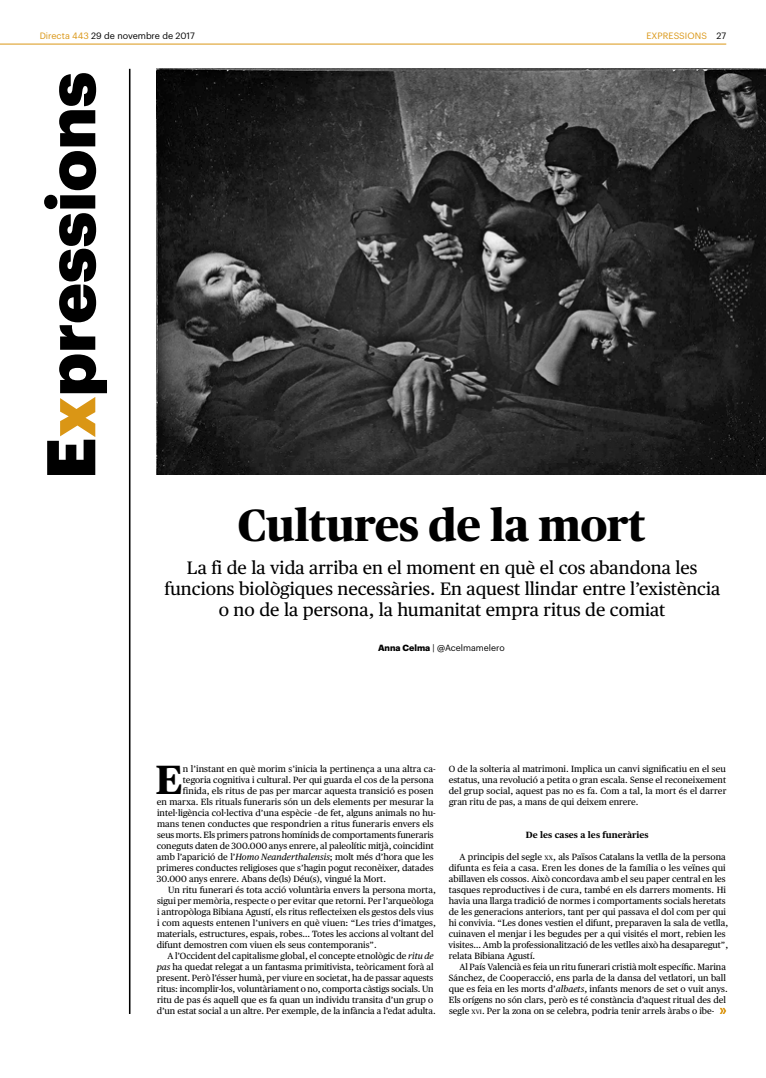
<style>
.page{position:relative;width:766px;height:1078px;background:#fff}
.page>*{position:absolute;margin:0;border:0;box-sizing:border-box;transform-origin:0 0}
.t1{font:900 67.2px "Graphik";color:#000}
.t2{font:800 45px "Publico";color:#000}
.t3{font:700 40.7px "Publico Text";color:#000}
.t4{font:18px/21px "Publico Text";color:#000;text-align:center}
.t5{font:9px/11px "Publico Text";color:#000}
.t6{font:9px "Graphik";color:#000}
.t7{font:700 9px "Publico Text";color:#000}
.t8{font:9px "Graphik";letter-spacing:.005em;color:#da9615}
.t9{font:8.8px "Graphik";color:#000}
.s1{color:#da9615}
.s2{color:#000}
.s3{font-weight:700}
.s4{font-style:italic}
.s5{font-size:6.3px}
</style>
<div class="page">
<img style="left:156px;top:69px;width:609px;height:405px">
<hr style="left:0;top:44px;width:726px;height:1px;background:#da9615">
<hr style="left:129px;top:69px;width:1px;height:944px;background:#000">
<svg style="left:719px;top:1007px;width:7px;height:6px"></svg>
<p class="t6" style="left:40px;top:29px;width:157px"><span class="s1">Directa 443</span> 29 de novembre de 2017</p>
<h1 class="t1" style="left:18px;top:479px;width:408px;rotate:-90deg">E<span class="s1">x</span>pressions</h1>
<p class="t8" style="left:646px;top:29px;width:81px">EXPRESSIONS <span class="s2">27</span></p>
<h2 class="t2" style="left:238px;top:499px;width:409px">Cultures de la mort</h2>
<h3 class="t4" style="left:164px;top:556px;width:557px">La fi de la vida arriba en el moment en què el cos abandona les funcions biològiques necessàries. En aquest llindar entre l’existència o no de la persona, la humanitat empra ritus de comiat</h3>
<p class="t9" style="left:378px;top:640px;width:128px"><span class="s3">Anna Celma</span> | @Acelmamelero</p>
<h3 class="t3" style="left:155px;top:754px;width:29px">E</h3>
<p class="t5" style="left:183px;top:763px;width:254px">n l’instant en què morim s’inicia la pertinença a una altra ca-</p>
<p class="t5" style="left:183px;top:774px;width:252px">tegoria cognitiva i cultural. Per qui guarda el cos de la persona</p>
<p class="t5" style="left:183px;top:785px;width:252px">finida, els ritus de pas per marcar aquesta transició es posen</p>
<p class="t5" style="left:157px;top:796px;width:278px">en marxa. Els rituals funeraris són un dels elements per mesurar la</p>
<p class="t5" style="left:157px;top:807px;width:280px">intel·ligència col·lectiva d’una espècie –de fet, alguns animals no hu-</p>
<p class="t5" style="left:157px;top:818px;width:278px">mans tenen conductes que respondrien a ritus funeraris envers els</p>
<p class="t5" style="left:157px;top:829px;width:278px">seus morts. Els primers patrons homínids de comportaments funeraris</p>
<p class="t5" style="left:157px;top:840px;width:278px">coneguts daten de 300.000 anys enrere, al paleolític mitjà, coincidint</p>
<p class="t5" style="left:157px;top:851px;width:278px">amb l’aparició de l’<span class="s4">Homo Neanderthalensis</span>; molt més d’hora que les</p>
<p class="t5" style="left:157px;top:862px;width:278px">primeres conductes religioses que s’hagin pogut reconèixer, datades</p>
<p class="t5" style="left:157px;top:873px;width:231px">30.000 anys enrere. Abans de(ls) Déu(s), vingué la Mort.</p>
<p class="t5" style="left:168px;top:884px;width:269px">Un ritu funerari és tota acció voluntària envers la persona morta,</p>
<p class="t5" style="left:157px;top:895px;width:278px">sigui per memòria, respecte o per evitar que retorni. Per l’arqueòloga</p>
<p class="t5" style="left:157px;top:906px;width:278px">i antropòloga Bibiana Agustí, els ritus reflecteixen els gestos dels vius</p>
<p class="t5" style="left:157px;top:917px;width:280px">i com aquests entenen l’univers en què viuen: “Les tries d’imatges,</p>
<p class="t5" style="left:157px;top:928px;width:278px">materials, estructures, espais, robes… Totes les accions al voltant del</p>
<p class="t5" style="left:157px;top:939px;width:221px">difunt demostren com viuen els seus contemporanis”.</p>
<p class="t5" style="left:167px;top:950px;width:268px">A l’Occident del capitalisme global, el concepte etnològic de <span class="s4">ritu de</span></p>
<p class="t5" style="left:157px;top:961px;width:278px"><span class="s4">pas</span> ha quedat relegat a un fantasma primitivista, teòricament forà al</p>
<p class="t5" style="left:157px;top:972px;width:278px">present. Però l’ésser humà, per viure en societat, ha de passar aquests</p>
<p class="t5" style="left:157px;top:983px;width:278px">ritus: incomplir-los, voluntàriament o no, comporta càstigs socials. Un</p>
<p class="t5" style="left:157px;top:994px;width:278px">ritu de pas és aquell que es fa quan un individu transita d’un grup o</p>
<p class="t5" style="left:157px;top:1005px;width:280px">d’un estat social a un altre. Per exemple, de la infància a l’edat adulta.</p>
<p class="t5" style="left:448px;top:763px;width:279px;text-align:justify">O de la solteria al matrimoni. Implica un canvi significatiu en el seu estatus, una revolució a petita o gran escala. Sense el reconeixement del grup social, aquest pas no es fa. Com a tal, la mort és el darrer gran ritu de pas, a mans de qui deixem enrere.</p>
<p class="t7" style="left:525px;top:829px;width:124px">De les cases a les funeràries</p>
<p class="t5" style="left:448px;top:851px;width:281px;text-indent:11px">A principis del segle <span class="s5">XX</span>, als Països Catalans la vetlla de la persona difunta es feia a casa. Eren les dones de la família o les veïnes qui abillaven els cossos. Això concordava amb el seu paper central en les tasques reproductives i de cura, també en els darrers moments. Hi havia una llarga tradició de normes i comportaments socials heretats de les generacions anteriors, tant per qui passava el dol com per qui hi convivia. “Les dones vestien el difunt, preparaven la sala de vetlla, cuinaven el menjar i les begudes per a qui visités el mort, rebien les visites… Amb la professionalització de les vetlles això ha desaparegut”, relata Bibiana Agustí.</p>
<p class="t5" style="left:448px;top:961px;width:280px;text-indent:11px">Al País Valencià es feia un ritu funerari cristià molt específic. Marina Sánchez, de Cooperacció, ens parla de la dansa del vetlatori, un ball que es feia en les morts d’<span class="s4">albaets</span>, infants menors de set o vuit anys.<br>Els orígens no són clars, però es té constància d’aquest ritual des del segle <span class="s5">XVI</span>. Per la zona on se celebra, podria tenir arrels àrabs o ibe-</p>
</div>
